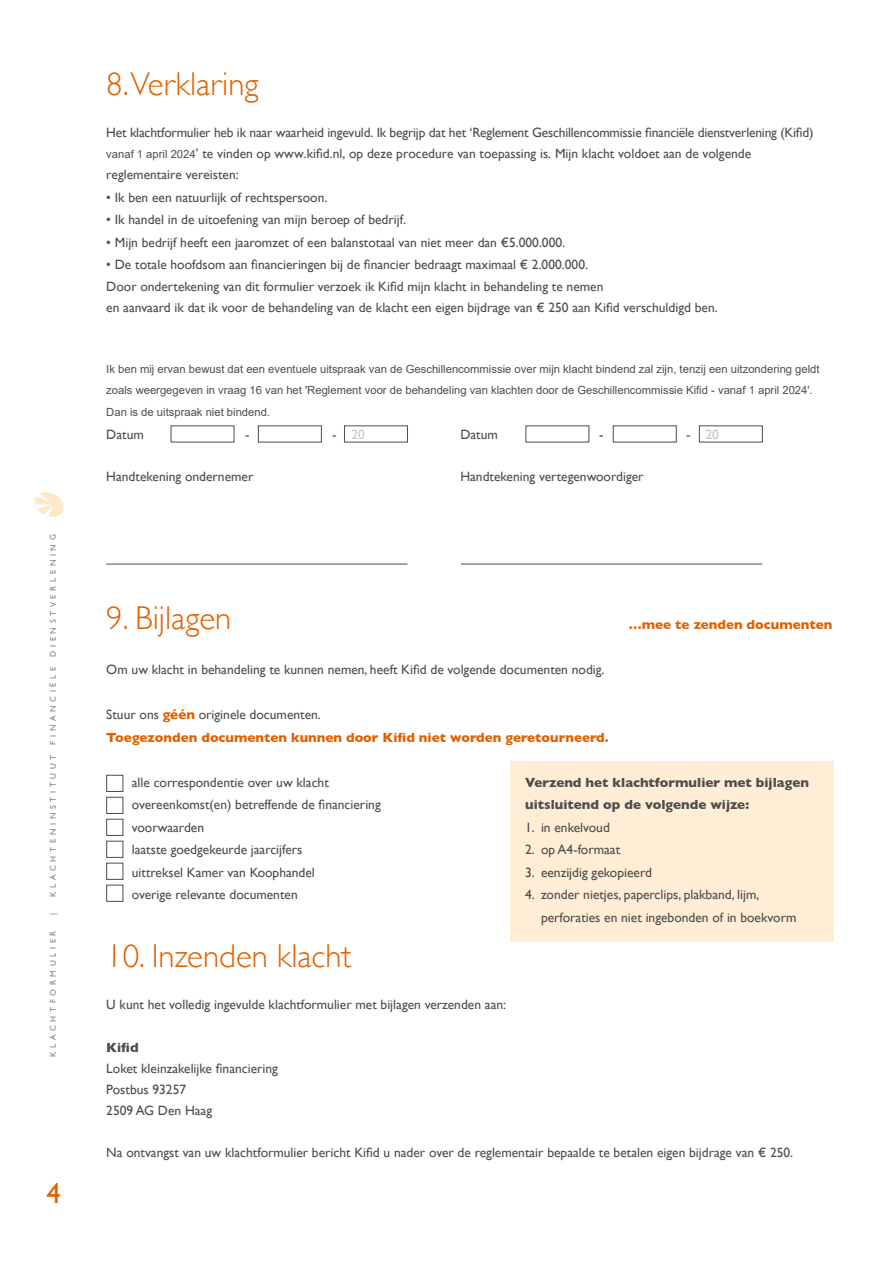
<style>
.page{position:relative;width:893px;height:1263px;background:#fff}
.page>*{position:absolute;margin:0;border:0;box-sizing:border-box;transform-origin:0 0}
.t1{font:300 33px "Gill Sans";color:#e06100}
.t2{font:28.5px "Gill Sans";color:#e06100}
.t3{font:13.5px/22.5px "Gill Sans";color:#4d4d4c}
.t4{font:700 13.5px/22.5px "Gill Sans";color:#e06100}
.t5{font:700 13.5px/22.5px "Gill Sans";color:#4d4d4c}
.t6{font:13.5px "Gill Sans";color:#c4c5c5}
.t7{font:11.25px/20.7px "Arial";color:#4d4d4c}
.t8{font:8.25px "Gill Sans";letter-spacing:.45em;color:#818181}
.s1{font-family:"Arial";font-size:11.25px}
.s2{color:#4d4d4c}
.s3{font-weight:400;color:#4d4d4c}
</style>
<div class="page">
<svg style="left:34px;top:492px;width:30px;height:25px"></svg>
<svg style="left:170px;top:425px;width:65px;height:18px"></svg>
<svg style="left:258px;top:425px;width:64px;height:18px"></svg>
<svg style="left:344px;top:425px;width:64px;height:18px"></svg>
<svg style="left:525px;top:425px;width:65px;height:18px"></svg>
<svg style="left:612px;top:425px;width:65px;height:18px"></svg>
<svg style="left:699px;top:425px;width:64px;height:18px"></svg>
<hr style="left:106px;top:564px;width:301px;height:1px;background:#4d4d4c">
<hr style="left:461px;top:564px;width:301px;height:1px;background:#4d4d4c">
<svg style="left:106px;top:774px;width:18px;height:128px"></svg>
<div style="left:510px;top:761px;width:323px;height:180px;background:#ffedd6"></div>
<p class="t8" style="left:48px;top:897px;width:364px;rotate:-90deg">KLACHTENINSTITUUT FINANCIËLE DIENSTVERLENING</p>
<p class="t8" style="left:48px;top:915px;width:4px;rotate:-90deg">|</p>
<p class="t8" style="left:48px;top:1057px;width:128px;rotate:-90deg">KLACHTFORMULIER</p>
<h2 class="t2" style="left:46px;top:1177px;width:16px">4</h2>
<h1 class="t1" style="left:106px;top:58px;width:154px">8.Verklaring</h1>
<p class="t3" style="left:106px;top:122px;width:709px;line-height:21px">Het klachtformulier heb ik naar waarheid ingevuld. Ik begrijp dat het ‘Reglement Geschillencommissie financiële dienstverlening (Kifid) <span class="s1">vanaf 1 april 2024</span>’ te vinden op www.kifid.nl, op deze procedure van toepassing is. Mijn klacht voldoet aan de volgende reglementaire vereisten:</p>
<p class="t3" style="left:106px;top:186px;width:223px">• Ik ben een natuurlijk of rechtspersoon.</p>
<p class="t3" style="left:106px;top:208px;width:301px">• Ik handel in de uitoefening van mijn beroep of bedrijf.</p>
<p class="t3" style="left:106px;top:231px;width:460px">• Mijn bedrijf heeft een jaaromzet of een balanstotaal van niet meer dan €5.000.000.</p>
<p class="t3" style="left:106px;top:254px;width:613px;line-height:21.3px">• De totale hoofdsom aan financieringen bij de financier bedraagt maximaal € 2.000.000.<br>Door ondertekening van dit formulier verzoek ik Kifid mijn klacht in behandeling te nemen<br>en aanvaard ik dat ik voor de behandeling van de klacht een eigen bijdrage van € 250 aan Kifid verschuldigd ben.</p>
<p class="t7" style="left:106px;top:359px;width:715px">Ik ben mij ervan bewust dat een eventuele uitspraak van de Geschillencommissie over mijn klacht bindend zal zijn, tenzij een uitzondering geldt zoals weergegeven in vraag 16 van het 'Reglement voor de behandeling van klachten door de Geschillencommissie Kifid - vanaf 1 april 2024'.</p>
<p class="t7" style="left:106px;top:401px;width:165px">Dan is de uitspraak niet bindend.</p>
<p class="t3" style="left:245px;top:423px;width:6px">-</p>
<p class="t6" style="left:332px;top:426px;width:34px"><span class="s2">-</span> 20</p>
<p class="t3" style="left:460px;top:423px;width:39px">Datum</p>
<p class="t3" style="left:599px;top:423px;width:6px">-</p>
<p class="t6" style="left:686px;top:426px;width:34px"><span class="s2">-</span> 20</p>
<p class="t3" style="left:106px;top:465px;width:149px">Handtekening ondernemer</p>
<p class="t3" style="left:460px;top:465px;width:185px">Handtekening vertegenwoordiger</p>
<p class="t3" style="left:106px;top:423px;width:39px">Datum</p>
<h1 class="t1" style="left:106px;top:592px;width:127px">9. Bijlagen</h1>
<p class="t4" style="left:628px;top:613px;width:205px">…mee te zenden documenten</p>
<p class="t3" style="left:106px;top:658px;width:500px">Om uw klacht in behandeling te kunnen nemen, heeft Kifid de volgende documenten nodig.</p>
<p class="t4" style="left:106px;top:703px;width:504px"><span class="s3">Stuur ons</span> géén <span class="s3">originele documenten.<br></span>Toegezonden documenten kunnen door Kifid niet worden geretourneerd.</p>
<p class="t3" style="left:132px;top:771px;width:250px">alle correspondentie over uw klacht overeenkomst(en) betreffende de financiering voorwaarden<br>laatste goedgekeurde jaarcijfers<br>uittreksel Kamer van Koophandel<br>overige relevante documenten</p>
<p class="t5" style="left:525px;top:771px;width:285px">Verzend het klachtformulier met bijlagen uitsluitend op de volgende wijze:</p>
<p class="t3" style="left:525px;top:816px;width:86px">1. in enkelvoud</p>
<p class="t3" style="left:525px;top:838px;width:97px">2. op A4-formaat</p>
<p class="t3" style="left:525px;top:861px;width:128px">3. eenzijdig gekopieerd</p>
<p class="t3" style="left:541px;top:883px;width:257px;text-indent:-16px">4. zonder nietjes, paperclips, plakband, lijm, perforaties en niet ingebonden of in boekvorm</p>
<h1 class="t1" style="left:106px;top:930px;width:247px">10. Inzenden klacht</h1>
<p class="t3" style="left:106px;top:993px;width:401px">U kunt het volledig ingevulde klachtformulier met bijlagen verzenden aan:</p>
<p class="t5" style="left:106px;top:1036px;width:34px">Kifid</p>
<p class="t3" style="left:106px;top:1058px;width:173px;line-height:21px">Loket kleinzakelijke financiering<br>Postbus 93257<br>2509 AG Den Haag</p>
<p class="t3" style="left:106px;top:1141px;width:688px">Na ontvangst van uw klachtformulier bericht Kifid u nader over de reglementair bepaalde te betalen eigen bijdrage van € 250.</p>
</div>
